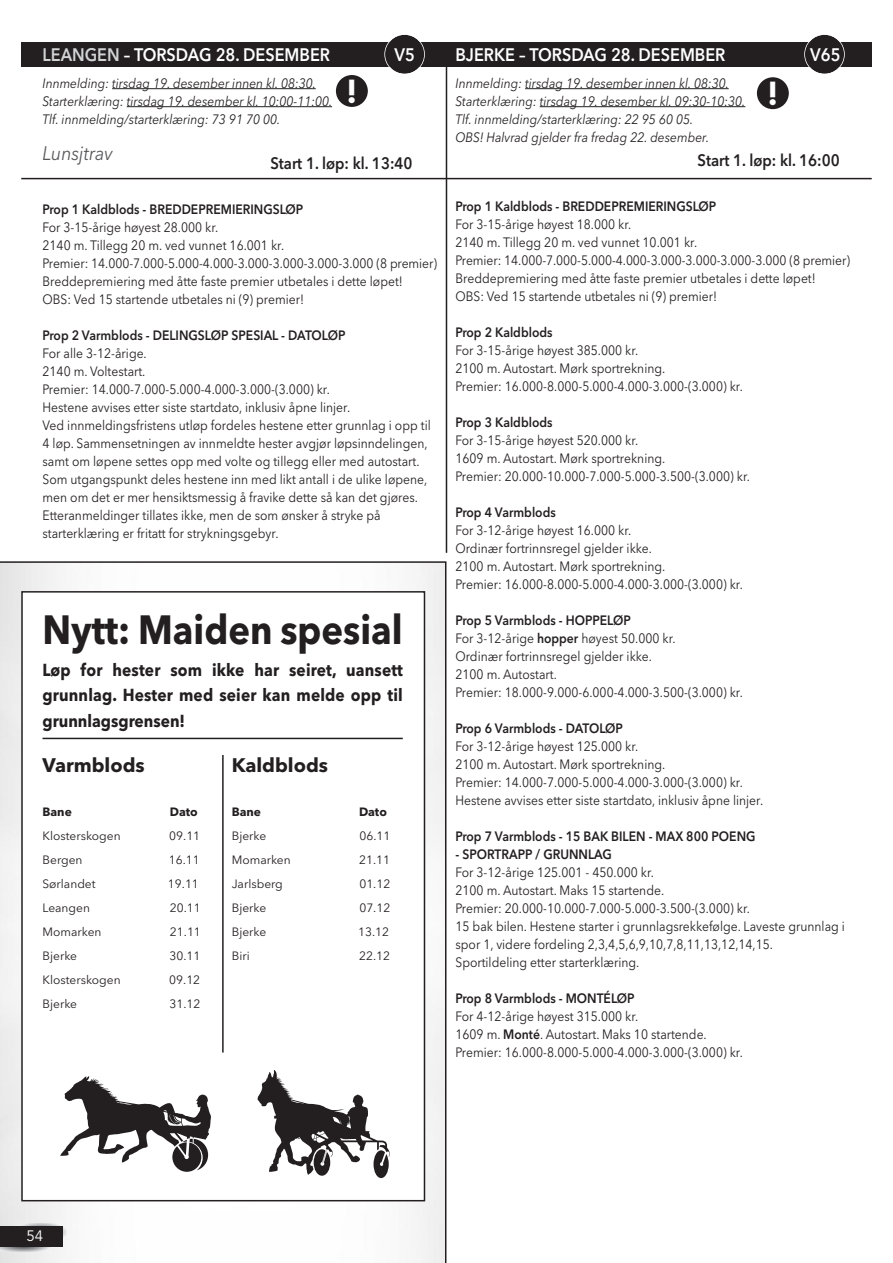
<style>
.page{position:relative;width:893px;height:1263px;background:#fff}
.page>*{position:absolute;margin:0;border:0;box-sizing:border-box;transform-origin:0 0}
.t1{font:700 40.5px "Avenir Next";color:#231f20;scale:.9 1}
.t2{font:900 33px "Avenir";color:#fff}
.t3{font:700 19.5px "Avenir Next";color:#231f20}
.t4{font:italic 19.5px "Avenir Next";color:#57585a;scale:.9 1}
.t5{font:600 18px "Avenir Next";color:#fff;scale:.9 1}
.t6{font:700 17.25px/25.5px "Avenir Next";letter-spacing:.01em;color:#231f20;text-align:justify;scale:.9 1}
.t7{font:600 16.5px "Avenir Next";color:#231f20;scale:.9 1}
.t8{font:15px "Avenir";color:#fff}
.t9{font:13.5px/18px "Avenir Next";color:#231f20;scale:.9 1}
.t10{font:italic 13.5px/18px "Avenir Next";color:#231f20;scale:.9 1}
.t11{font:600 13.5px "Avenir Next";color:#231f20;scale:.9 1}
.t12{font:600 13.5px "Avenir Next";letter-spacing:-.025em;color:#231f20;scale:.9 1}
.t13{font:12px "Avenir Next";color:#231f20}
.t14{font:700 12px "Avenir Next";color:#231f20}
.s1{color:#d1d2d4}
.s2{font-weight:600}
</style>
<div class="page">
<svg style="left:0;top:561px;width:446px;height:702px"></svg>
<img style="left:0;top:1247px;width:51px;height:5px">
<img style="left:15px;top:1223px;width:53px;height:19px">
<div style="left:0;top:1226px;width:63px;height:21px;background:#231f20"></div>
<div style="left:21px;top:42px;width:425px;height:25px;background:#231f20"></div>
<div style="left:385px;top:35px;width:39px;height:39px;background:#231f20;border-radius:50%"></div>
<div style="left:384px;top:34px;width:41px;height:41px;border:2px solid #fff;border-radius:50%"></div>
<div style="left:446px;top:42px;width:426px;height:25px;background:#231f20"></div>
<div style="left:805px;top:35px;width:39px;height:39px;background:#231f20;border-radius:50%"></div>
<div style="left:804px;top:34px;width:41px;height:41px;border:2px solid #fff;border-radius:50%"></div>
<hr style="left:446px;top:43px;width:1px;height:510px;background:#231f20">
<hr style="left:21px;top:178px;width:851px;height:1px;background:#231f20">
<hr style="left:112px;top:88px;width:201px;height:1px;background:#231f20">
<hr style="left:127px;top:106px;width:202px;height:1px;background:#231f20">
<hr style="left:525px;top:88px;width:201px;height:1px;background:#231f20">
<hr style="left:540px;top:106px;width:205px;height:1px;background:#231f20">
<div style="left:757px;top:77px;width:32px;height:32px;background:#231f20;border-radius:50%"></div>
<div style="left:22px;top:592px;width:402px;height:609px;background:#fff"></div>
<div style="left:21px;top:591px;width:404px;height:610px;border:2px solid #231f20"></div>
<svg style="left:257px;top:1070px;width:133px;height:108px"></svg>
<svg style="left:60px;top:1076px;width:151px;height:96px"></svg>
<hr style="left:43px;top:738px;width:360px;height:1px;background:#231f20">
<hr style="left:222px;top:755px;width:2px;height:297px;background:#231f20">
<div style="left:336px;top:75px;width:32px;height:32px;background:#231f20;border-radius:50%"></div>
<h3 class="t5" style="left:43px;top:39px;width:321px"><span class="s1">LEANGEN</span> – TORSDAG 28. DESEMBER</h3>
<h3 class="t5" style="left:395px;top:39px;width:24px">V5</h3>
<p class="t10" style="left:43px;top:73px;width:324px">Innmelding: tirsdag 19. desember innen kl. 08:30.<br>Starterklæring: tirsdag 19. desember kl. 10:00-11:00.<br>Tlf. innmelding/starterklæring: 73 91 70 00.</p>
<p class="t7" style="left:270px;top:149px;width:160px">START 1. LØP: KL. 13:40</p>
<p class="t11" style="left:43px;top:197px;width:291px">PROP 1 KALDBLODS - BREDDEPREMIERINGSLØP</p>
<p class="t9" style="left:43px;top:217px;width:440px">For 3-15-årige høyest 28.000 kr.<br>2140 m. Tillegg 20 m. ved vunnet 16.001 kr.<br>Premier: 14.000-7.000-5.000-4.000-3.000-3.000-3.000-3.000 (8 premier)<br>Breddepremiering med åtte faste premier utbetales i dette løpet!<br>oBS: Ved 15 startende utbetales ni (9) premier!</p>
<p class="t11" style="left:43px;top:323px;width:338px">PROP 2 VARMBLODS - DELINGSLØP SPESIAL - DATOLØP</p>
<p class="t9" style="left:43px;top:343px;width:433px">For alle 3-12-årige.<br>2140 m. Voltestart.<br>Premier: 14.000-7.000-5.000-4.000-3.000-(3.000) kr.<br>Hestene avvises etter siste startdato, inklusiv åpne linjer.<br>Ved innmeldingsfristens utløp fordeles hestene etter grunnlag i opp til 4 løp. Sammensetningen av innmeldte hester avgjør løpsinndelingen, samt om løpene settes opp med volte og tillegg eller med autostart.<br>Som utgangspunkt deles hestene inn med likt antall i de ulike løpene, men om det er mer hensiktsmessig å fravike dette så kan det gjøres.<br>Etteranmeldinger tillates ikke, men de som ønsker å stryke på starterklæring er fritatt for strykningsgebyr.</p>
<h2 class="t2" style="left:344px;top:63px;width:16px">!</h2>
<h3 class="t4" style="left:43px;top:137px;width:80px">Lunsjtrav</h3>
<h1 class="t1" style="left:43px;top:595px;width:402px">Nytt: Maiden spesial</h1>
<p class="t6" style="left:43px;top:657px;width:402px">Løp for hester som ikke har seiret, uansett grunnlag. Hester med seier kan melde opp til grunnlagsgrensen!</p>
<h3 class="t3" style="left:43px;top:748px;width:104px">Varmblods</h3>
<p class="t14" style="left:43px;top:801px;width:31px">Bane</p>
<p class="t14" style="left:170px;top:801px;width:30px">Dato</p>
<p class="t13" style="left:43px;top:825px;width:80px">Klosterskogen</p>
<p class="t13" style="left:169px;top:825px;width:32px">09.11</p>
<p class="t13" style="left:43px;top:849px;width:42px">Bergen</p>
<p class="t13" style="left:169px;top:849px;width:32px">16.11</p>
<p class="t13" style="left:43px;top:873px;width:55px">Sørlandet</p>
<p class="t13" style="left:168px;top:873px;width:32px">19.11</p>
<p class="t13" style="left:43px;top:897px;width:49px">Leangen</p>
<p class="t13" style="left:170px;top:897px;width:32px">20.11</p>
<p class="t13" style="left:43px;top:921px;width:61px">Momarken</p>
<p class="t13" style="left:170px;top:921px;width:32px">21.11</p>
<p class="t13" style="left:43px;top:945px;width:36px">Bjerke</p>
<p class="t13" style="left:170px;top:945px;width:32px">30.11</p>
<p class="t13" style="left:43px;top:969px;width:80px">Klosterskogen</p>
<p class="t13" style="left:169px;top:969px;width:32px">09.12</p>
<p class="t13" style="left:43px;top:993px;width:36px">Bjerke</p>
<p class="t13" style="left:170px;top:993px;width:32px">31.12</p>
<h3 class="t3" style="left:232px;top:748px;width:98px">Kaldblods</h3>
<p class="t14" style="left:232px;top:801px;width:31px">Bane</p>
<p class="t14" style="left:359px;top:801px;width:30px">Dato</p>
<p class="t13" style="left:232px;top:825px;width:36px">Bjerke</p>
<p class="t13" style="left:359px;top:825px;width:32px">06.11</p>
<p class="t13" style="left:232px;top:849px;width:61px">Momarken</p>
<p class="t13" style="left:359px;top:849px;width:32px">21.11</p>
<p class="t13" style="left:232px;top:873px;width:53px">jarlsberg</p>
<p class="t13" style="left:359px;top:873px;width:32px">01.12</p>
<p class="t13" style="left:232px;top:897px;width:36px">Bjerke</p>
<p class="t13" style="left:359px;top:897px;width:32px">07.12</p>
<p class="t13" style="left:232px;top:921px;width:36px">Bjerke</p>
<p class="t13" style="left:358px;top:921px;width:32px">13.12</p>
<p class="t13" style="left:232px;top:945px;width:19px">Biri</p>
<p class="t13" style="left:359px;top:945px;width:32px">22.12</p>
<h3 class="t5" style="left:455px;top:39px;width:301px">BJERKE – TORSDAG 28. DESEMBER</h3>
<h3 class="t5" style="left:810px;top:39px;width:35px">V65</h3>
<p class="t10" style="left:455px;top:73px;width:324px">Innmelding: tirsdag 19. desember innen kl. 08:30.<br>Starterklæring: tirsdag 19. desember kl. 09:30-10:30.<br>Tlf. innmelding/starterklæring: 22 95 60 05.<br>OBS! Halvrad gjelder fra fredag 22. desember.</p>
<p class="t7" style="left:698px;top:146px;width:160px">START 1. LØP: KL. 16:00</p>
<p class="t11" style="left:455px;top:194px;width:291px">PROP 1 KALDBLODS - BREDDEPREMIERINGSLØP</p>
<p class="t9" style="left:455px;top:214px;width:440px">For 3-15-årige høyest 18.000 kr.<br>2140 m. Tillegg 20 m. ved vunnet 10.001 kr.<br>Premier: 14.000-7.000-5.000-4.000-3.000-3.000-3.000-3.000 (8 premier)<br>Breddepremiering med åtte faste premier utbetales i dette løpet!<br>oBS: Ved 15 startende utbetales ni (9) premier!</p>
<p class="t11" style="left:455px;top:320px;width:109px">PROP 2 KALDBLODS</p>
<p class="t9" style="left:455px;top:340px;width:321px">For 3-15-årige høyest 385.000 kr.<br>2100 m. Autostart. Mørk sportrekning.<br>Premier: 16.000-8.000-5.000-4.000-3.000-(3.000) kr.</p>
<p class="t11" style="left:455px;top:410px;width:109px">PROP 3 KALDBLODS</p>
<p class="t9" style="left:455px;top:430px;width:329px">For 3-15-årige høyest 520.000 kr.<br>1609 m. Autostart. Mørk sportrekning.<br>Premier: 20.000-10.000-7.000-5.000-3.500-(3.000) kr.</p>
<p class="t11" style="left:455px;top:500px;width:113px">PROP 4 VARMBLODS</p>
<p class="t9" style="left:455px;top:520px;width:321px">For 3-12-årige høyest 16.000 kr.<br>ordinær fortrinnsregel gjelder ikke.<br>2100 m. Autostart. Mørk sportrekning.<br>Premier: 16.000-8.000-5.000-4.000-3.000-(3.000) kr.</p>
<p class="t9" style="left:455px;top:610px;width:321px"><span class="s2">PROP 5 VARMBLODS - HOPPELØP<br></span>For 3-12-årige <span class="s2">HOPPER</span> høyest 50.000 kr.<br>ordinær fortrinnsregel gjelder ikke.<br>2100 m. Autostart.<br>Premier: 18.000-9.000-6.000-4.000-3.500-(3.000) kr.</p>
<p class="t12" style="left:455px;top:716px;width:188px">PROP 6 VARMBLODS - DATOLØP</p>
<p class="t9" style="left:455px;top:736px;width:343px">For 3-12-årige høyest 125.000 kr.<br>2100 m. Autostart. Mørk sportrekning.<br>Premier: 14.000-7.000-5.000-4.000-3.000-(3.000) kr.<br>Hestene avvises etter siste startdato, inklusiv åpne linjer.</p>
<p class="t11" style="left:455px;top:824px;width:335px">PROP 7 VARMBLODS - 15 BAK BILEN - MAX 800 POENG</p>
<p class="t11" style="left:455px;top:842px;width:175px">- SPORTRAPP / GRUNNLAG</p>
<p class="t9" style="left:455px;top:862px;width:434px">For 3-12-årige 125.001 - 450.000 kr.<br>2100 m. Autostart. Maks 15 startende.<br>Premier: 20.000-10.000-7.000-5.000-3.500-(3.000) kr.<br>15 bak bilen. Hestene starter i grunnlagsrekkefølge. Laveste grunnlag i spor 1, videre fordeling 2,3,4,5,6,9,10,7,8,11,13,12,14,15.<br>Sportildeling etter starterklæring.</p>
<p class="t11" style="left:455px;top:986px;width:200px">PROP 8 VARMBLODS - MONTÉLØP</p>
<p class="t9" style="left:455px;top:1006px;width:321px">For 4-12-årige høyest 315.000 kr.<br>1609 m. <span class="s2">MONTÉ</span>. Autostart. Maks 10 startende.<br>Premier: 16.000-8.000-5.000-4.000-3.000-(3.000) kr.</p>
<h2 class="t2" style="left:765px;top:66px;width:16px">!</h2>
<p class="t8" style="left:26px;top:1227px;width:18px">54</p>
</div>
